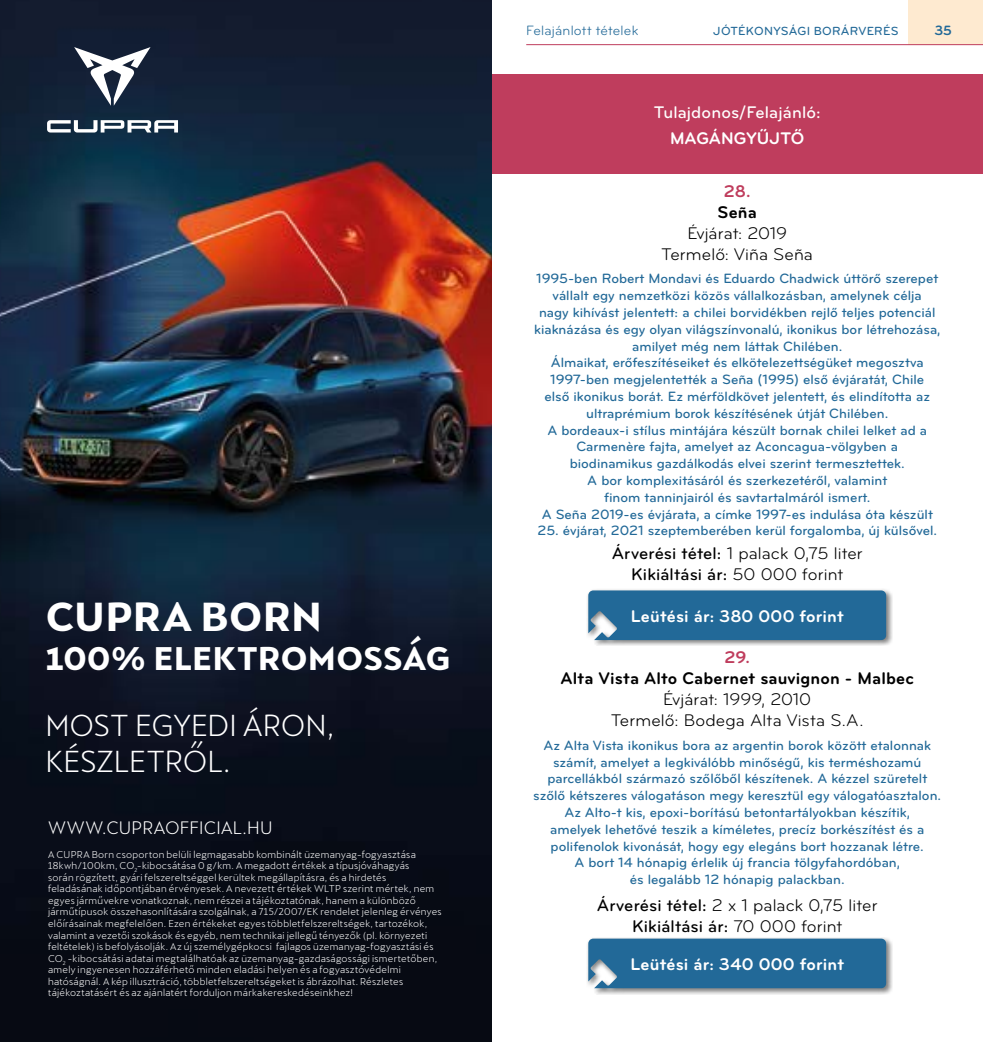
<style>
.page{position:relative;width:983px;height:1042px;background:#fff}
.page>*{position:absolute;margin:0;border:0;box-sizing:border-box;transform-origin:0 0}
.t1{font:700 40.25px "Cupra";color:#fff}
.t2{font:700 32.55px "Cupra";color:#fff}
.t3{font:29.4px/36.8px "Cupra";color:#fff}
.t4{font:17.5px/21px "Bryant";letter-spacing:.005em;color:#000;text-align:center}
.t5{font:700 17.5px "Bryant";letter-spacing:.005em;color:#fff}
.t6{font:500 17.5px/21px "Bryant";letter-spacing:.005em;color:#000;text-align:center}
.t7{font:700 17.5px "Bryant";letter-spacing:.005em;color:#000}
.t8{font:500 17.5px "Bryant";letter-spacing:.005em;color:#fff}
.t9{font:17.5px "Cupra";letter-spacing:.015em;color:#fff}
.t10{font:700 17.5px "Bryant";color:#bf3d5d}
.t11{font:500 14px/16.8px "Bryant";color:#226998;text-align:center}
.t12{font:14px "Bryant";letter-spacing:.015em;color:#226998}
.t13{font:700 14px "Bryant";color:#226998}
.t14{font:500 12.25px "Bryant";letter-spacing:.02em;color:#226998}
.t15{font:9.62px/11.5px "Cupra";letter-spacing:.025em;color:#fff}
.s1{font-weight:400}
.s2{font-weight:500}
</style>
<div class="page">
<div style="left:586px;top:588px;width:306px;height:58px;background:#000;opacity:.5"></div>
<div style="left:588px;top:590px;width:297px;height:50px;background:#226998"></div>
<div style="left:586px;top:937px;width:306px;height:57px;background:#000;opacity:.5"></div>
<div style="left:588px;top:938px;width:297px;height:50px;background:#226998"></div>
<div style="left:908px;top:0;width:74px;height:45px;background:#feead0"></div>
<hr style="left:526px;top:44px;width:456px;height:1px;background:#bf3d5d">
<div style="left:491px;top:74px;width:491px;height:100px;background:#bf3d5d"></div>
<img style="left:0;top:0;width:491px;height:1042px">
<svg style="left:47px;top:47px;width:131px;height:85px"></svg>
<h1 class="t1" style="left:45px;top:593px;width:278px">CUPRA BORN</h1>
<h2 class="t2" style="left:45px;top:640px;width:407px">100% ELEKTROMOSSÁG</h2>
<h3 class="t3" style="left:45px;top:702px;width:290px">MOST EGYEDI ÁRON,<br>KÉSZLETRŐL.</h3>
<p class="t9" style="left:48px;top:811px;width:226px">WWW.CUPRAOFFICIAL.HU</p>
<p class="t15" style="left:48px;top:847px;width:395px">A CUPRA Born csoporton belü li legmagasabb kombinált ü zemanyag-fogyasztása 18kwh/100km, CO<sub>2</sub>-kibocsátása 0 g/km. A megadott értékek a típusjóváhagyás<br>során rögzített, gyári fel szerelt séggel kerü ltek megállapításra, és a hirdetés feladásának időpontjában érvényesek. A nevezett értékek WLTP szerint mértek, nem egyes járművekre vonatkoznak, nem részei a tájékoztatónak, hanem a kü lönböző járműtípusok összehasonlítására szolgálnak, a 715/2007/EK rendelet jelenleg érvényes előírásainak megfelelően. Ezen értékeket egyes többlet felszereltségek, tartozékok, valamint a vezetői szokások és egyéb, nem technikai jellegű tényezők (pl. környezeti feltételek) is befolyásolják. Az új személygépkocsi fajlagos ü zemanyag-fogyasztási és CO<sub>2</sub> -kibocsátási adatai megtalálhatóak az ü zemanyag-gazdaságossági ismertetőben, amely ingyenesen hozzáférhető minden eladási helyen és a fogyasztóvédelmi hatóságnál. A kép illusztráció, többletfelszereltségeket is ábrázolhat. Részletes tájékoztatásért és az ajánlatért forduljon márkakereskedéseinkhez!</p>
<p class="t12" style="left:526px;top:22px;width:114px">Felajánlott tételek</p>
<p class="t14" style="left:713px;top:23px;width:187px">JÓTÉKONYSÁGI BORÁRVERÉS</p>
<p class="t13" style="left:934px;top:21px;width:19px">35</p>
<p class="t8" style="left:653px;top:101px;width:168px">Tulajdonos/Felajánló:</p>
<p class="t5" style="left:670px;top:127px;width:136px">MAGÁNGYŰJTŐ</p>
<p class="t10" style="left:723px;top:180px;width:28px">28.</p>
<p class="t7" style="left:717px;top:201px;width:41px">Seña</p>
<p class="t4" style="left:661px;top:223px;width:153px">Évjárat: 2019<br>Termelő: Viña Seña</p>
<p class="t11" style="left:534px;top:270px;width:408px">1995-ben Robert Mondavi és Eduardo Chadwick úttörő szerepet vállalt egy nemzetközi közös vállalkozásban, amelynek célja<br>nagy kihívást jelentett: a chilei borvidékben rejlő teljes potenciál kiaknázása és egy olyan világszínvonalú, ikonikus bor létrehozása, amilyet még nem láttak Chilében.<br>Álmaikat, erőfeszítéseiket és elkötelezettségüket megosztva 1997-ben megjelentették a Seña (1995) első évjáratát, Chile<br>első ikonikus borát. Ez mérföldkövet jelentett, és elindította az ultraprémium borok készítésének útját Chilében.<br>A bordeaux-i stílus mintájára készült bornak chilei lelket ad a Carmenère fajta, amelyet az Aconcagua-völgyben a biodinamikus gazdálkodás elvei szerint termesztettek.<br>A bor komplexitásáról és szerkezetéről, valamint<br>finom tanninjairól és savtartalmáról ismert.<br>A Seña 2019-es évjárata, a címke 1997-es indulása óta készült</p>
<p class="t11" style="left:537px;top:522px;width:401px">25. évjárat, 2021 szeptemberében kerül forgalomba, új külsővel.</p>
<p class="t6" style="left:611px;top:542px;width:252px">Árverési tétel: <span class="s1">1 palack 0,75 liter<br></span>Kikiáltási ár: <span class="s1">50 000 forint</span></p>
<p class="t5" style="left:630px;top:605px;width:214px">Leütési ár: 380 000 forint</p>
<p class="t10" style="left:724px;top:646px;width:27px">29.</p>
<p class="t7" style="left:560px;top:667px;width:355px">Alta Vista Alto Cabernet sauvignon - Malbec</p>
<p class="t4" style="left:611px;top:689px;width:254px">Évjárat: 1999, 2010<br>Termelő: Bodega Alta Vista S.A.</p>
<p class="t11" style="left:533px;top:737px;width:409px">Az Alta Vista ikonikus bora az argentin borok között etalonnak számít, amelyet a legkiválóbb minőségű, kis terméshozamú parcellákból származó szőlőből készítenek. A kézzel szüretelt szőlő kétszeres válogatáson megy keresztül egy válogatóasztalon.<br>Az Alto-t kis, epoxi-borítású betontartályokban készítik,<br>amelyek lehetővé teszik a kíméletes, precíz borkészítést és a polifenolok kivonását, hogy egy elegáns bort hozzanak létre.<br>A bort 14 hónapig érlelik új francia tölgyfahordóban,<br>és legalább 12 hónapig palackban.</p>
<p class="t4" style="left:596px;top:895px;width:282px"><span class="s2">Árverési tétel:</span> 2 x 1 palack 0,75 liter<br><span class="s2">Kikiáltási ár:</span> 70 000 forint</p>
<p class="t5" style="left:630px;top:953px;width:215px">Leütési ár: 340 000 forint</p>
</div>
